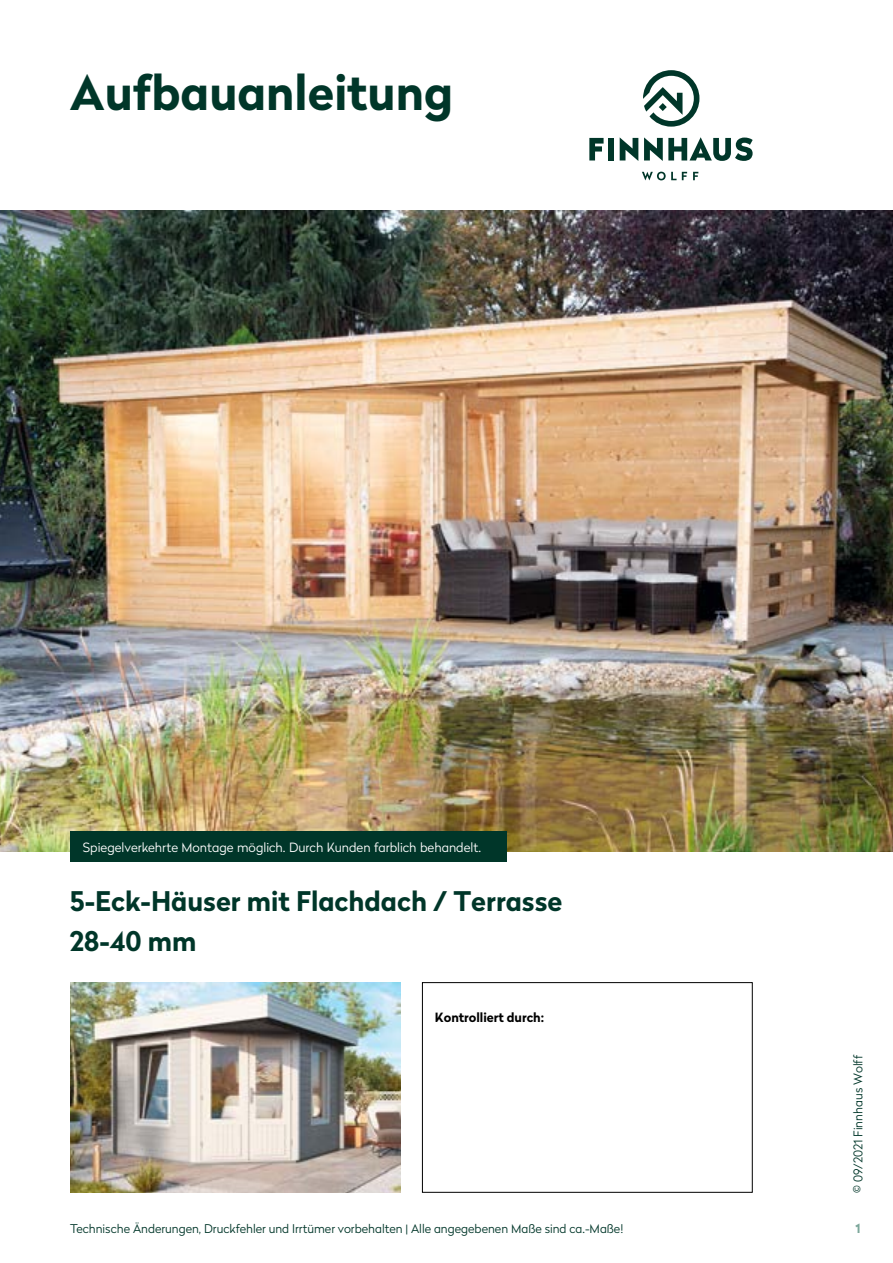
<style>
.page{position:relative;width:893px;height:1263px;background:#fff}
.page>*{position:absolute;margin:0;border:0;box-sizing:border-box;transform-origin:0 0}
.t1{font:700 48px "Radikal";color:#003629}
.t2{font:700 27px/40px "Radikal";color:#003629}
.t3{font:300 12.75px "Radikal";color:#fff}
.t4{font:700 12.75px "Radikal";color:#000}
.t5{font:700 12.75px "Radikal";color:#7ca79b}
.t6{font:300 12px "Radikal";color:#003629}
</style>
<div class="page">
<img style="left:0;top:210px;width:893px;height:642px">
<svg style="left:643px;top:70px;width:56px;height:57px"></svg>
<svg style="left:642px;top:172px;width:45px;height:8px"></svg>
<svg style="left:693px;top:172px;width:5px;height:8px"></svg>
<svg style="left:620px;top:137px;width:18px;height:24px"></svg>
<svg style="left:589px;top:138px;width:15px;height:22px"></svg>
<div style="left:608px;top:138px;width:6px;height:22px;background:#003629"></div>
<svg style="left:644px;top:137px;width:109px;height:24px"></svg>
<div style="left:422px;top:982px;width:331px;height:211px;border:1px solid #000"></div>
<img style="left:70px;top:982px;width:331px;height:211px">
<div style="left:70px;top:832px;width:437px;height:30px;background:#003629"></div>
<h1 class="t1" style="left:70px;top:58px;width:384px">Aufbauanleitung</h1>
<p class="t3" style="left:83px;top:838px;width:400px">Spiegelverkehrte Montage möglich. Durch Kunden farblich behandelt.</p>
<h2 class="t2" style="left:70px;top:880px;width:494px">5-Eck-Häuser mit Flachdach / Terrasse<br>28-40 mm</h2>
<p class="t4" style="left:435px;top:1008px;width:111px">Kontrolliert durch:</p>
<p class="t6" style="left:850px;top:1193px;width:139px;rotate:-90deg">© 09/2021 Finnhaus Wolff</p>
<p class="t6" style="left:70px;top:1220px;width:555px">Technische Änderungen, Druckfehler und Irrtümer vorbehalten | Alle angegebenen Maße sind ca.-Maße!</p>
<p class="t5" style="left:855px;top:1219px;width:7px">1</p>
</div>
